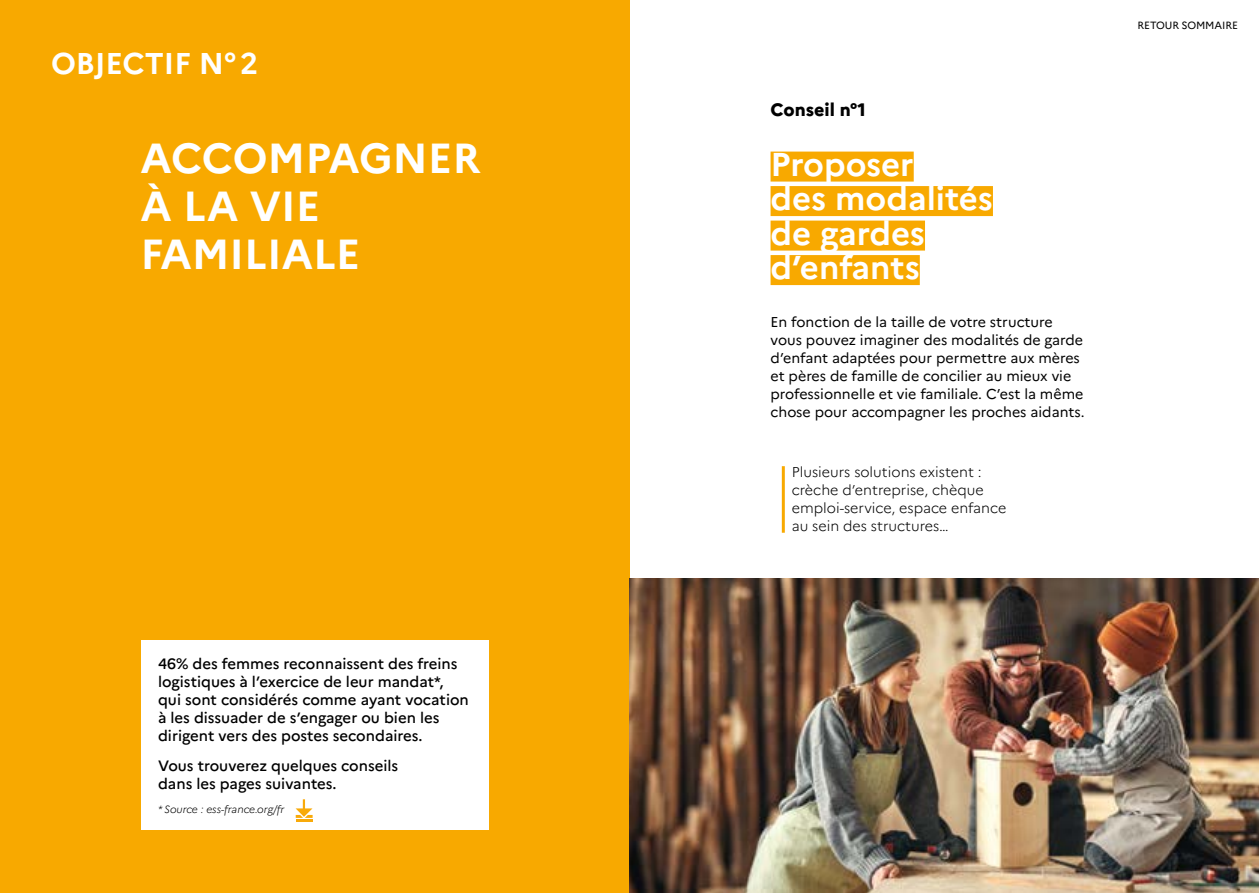
<style>
.page{position:relative;width:1259px;height:893px;background:#fff}
.page>*{position:absolute;margin:0;border:0;box-sizing:border-box;transform-origin:0 0}
.t1{font:700 42px/48px "Marianne";color:#fff}
.t2{font:700 33px/34.5px "Marianne";color:#fff}
.t3{font:700 30px "Marianne";color:#fff}
.t4{font:800 18px "Marianne";color:#000}
.t5{font:500 15px/18px "Marianne";color:#000}
.t6{font:14.25px/18px "Marianne";color:#000}
.t7{font:300 14.25px/18px "Marianne";color:#000}
.t8{font:italic 300 10.5px "Marianne";letter-spacing:-.01em;color:#000}
.t9{font:10.5px "Marianne";letter-spacing:-.01em;color:#000}
</style>
<div class="page">
<div style="left:0;top:0;width:629px;height:893px;background:#f8a900"></div>
<img style="left:629px;top:578px;width:630px;height:315px">
<div style="left:141px;top:641px;width:347px;height:189px;background:#fff"></div>
<div style="left:770px;top:152px;width:143px;height:30px;background:#f8a900"></div>
<div style="left:770px;top:186px;width:223px;height:30px;background:#f8a900"></div>
<div style="left:770px;top:221px;width:155px;height:30px;background:#f8a900"></div>
<div style="left:770px;top:255px;width:150px;height:30px;background:#f8a900"></div>
<hr style="left:782px;top:466px;width:3px;height:67px;background:#f8a900">
<hr style="left:296px;top:819px;width:17px;height:3px;background:#f8aa0a">
<svg style="left:296px;top:799px;width:17px;height:19px"></svg>
<h3 class="t3" style="left:51px;top:45px;width:208px">OBJECTIF N°2</h3>
<h1 class="t1" style="left:140px;top:134px;width:342px">ACCOMPAGNER<br>À LA VIE<br>FAMILIALE</h1>
<p class="t5" style="left:158px;top:655px;width:312px">46% des femmes reconnaissent des freins logistiques à l’exercice de leur mandat*, qui sont considérés comme ayant vocation à les dissuader de s’engager ou bien les dirigent vers des postes secondaires.</p>
<p class="t5" style="left:158px;top:757px;width:242px">Vous trouverez quelques conseils dans les pages suivantes.</p>
<p class="t8" style="left:158px;top:803px;width:128px">* Source : ess-france.org/fr</p>
<p class="t4" style="left:770px;top:98px;width:97px">Conseil n°1</p>
<h2 class="t2" style="left:770px;top:147px;width:224px">Proposer<br>des modalités de gardes d’enfants</h2>
<p class="t6" style="left:770px;top:313px;width:315px">En fonction de la taille de votre structure vous pouvez imaginer des modalités de garde d’enfant adaptées pour permettre aux mères et pères de famille de concilier au mieux vie professionnelle et vie familiale. C’est la même chose pour accompagner les proches aidants.</p>
<p class="t7" style="left:792px;top:463px;width:216px">Plusieurs solutions existent : crèche d’entreprise, chèque emploi-service, espace enfance au sein des structures…</p>
<p class="t9" style="left:1137px;top:19px;width:102px">RETOUR SOMMAIRE</p>
</div>
